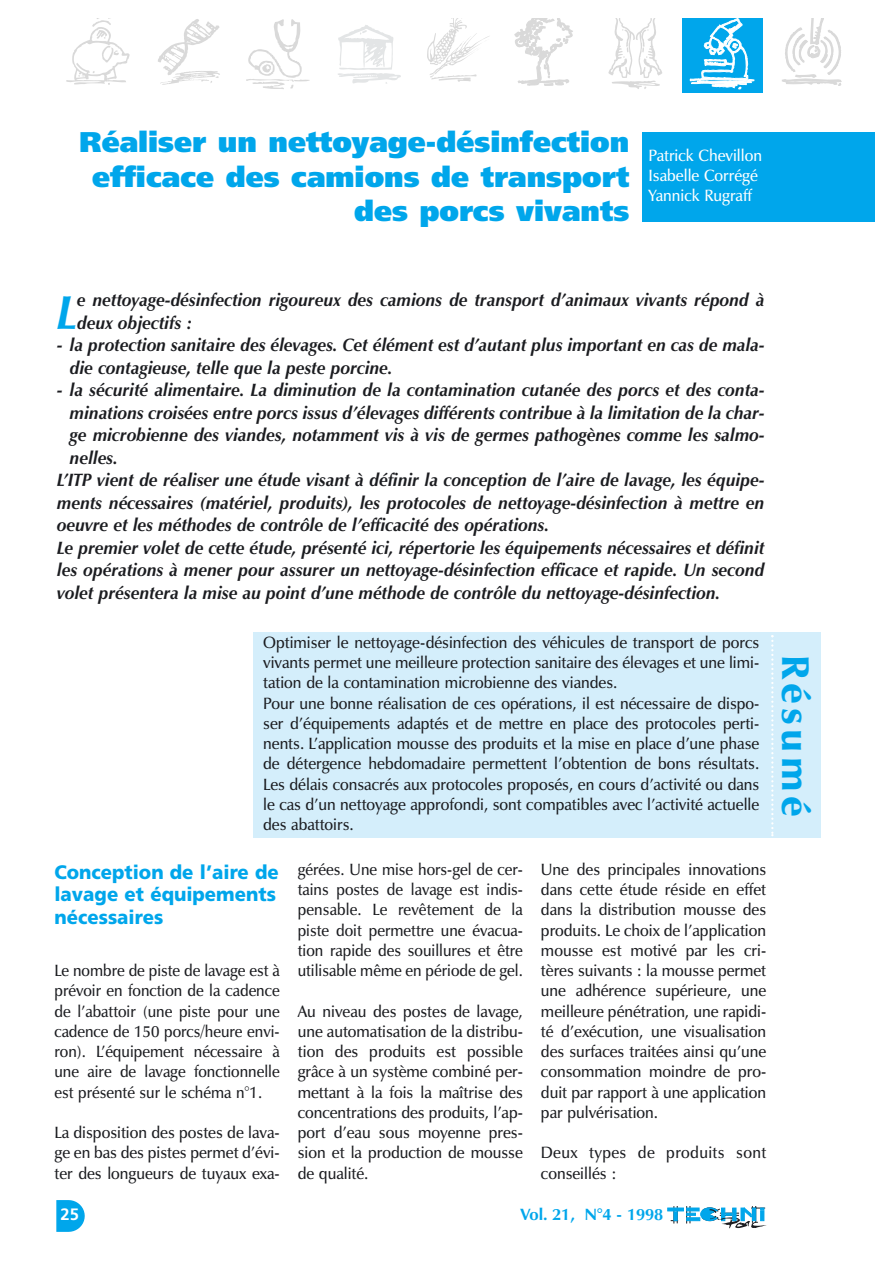
<style>
.page{position:relative;width:893px;height:1263px;background:#fff}
.page>*{position:absolute;margin:0;border:0;box-sizing:border-box;transform-origin:0 0}
.t1{font:italic 700 48px "Zapf Humanist 601 BT";color:#00a6eb;scale:.95 1}
.t2{font:900 39px "Zapf Humanist 601 BT";letter-spacing:.11em;color:#00a6eb}
.t3{font:900 28.5px/34.2px "Frutiger";color:#00a6eb;text-align:right}
.t4{font:900 19.5px/22.5px "Frutiger";color:#00a6eb;scale:.95 1}
.t5{font:italic 700 18px/22.5px "Zapf Humanist 601 BT";color:#1b1c20;scale:.95 1}
.t6{font:600 16.5px/20.2px "Zapf Humanist 601 BT";color:#1b1c20;text-align:justify;scale:.95 1}
.t7{font:600 16.5px/20.2px "Zapf Humanist 601 BT";color:#1b1c20;text-align:justify;scale:.93 1}
.t8{font:600 16.5px/20.2px "Zapf Humanist 601 BT";color:#fff;scale:.95 1}
.t9{font:600 16.5px/20.2px "Zapf Humanist 601 BT";letter-spacing:.02em;color:#1b1c20;scale:.95 1}
.t10{font:700 16.5px "Zapf Humanist 601 BT";color:#00a6eb}
.t11{font:700 16.5px "Frutiger";color:#fff}
</style>
<div class="page">
<svg style="left:66px;top:18px;width:64px;height:67px"></svg>
<svg style="left:158px;top:19px;width:62px;height:66px"></svg>
<svg style="left:246px;top:19px;width:63px;height:70px"></svg>
<svg style="left:338px;top:25px;width:63px;height:59px"></svg>
<svg style="left:427px;top:18px;width:62px;height:64px"></svg>
<svg style="left:514px;top:18px;width:59px;height:68px"></svg>
<svg style="left:608px;top:18px;width:54px;height:71px"></svg>
<div style="left:682px;top:18px;width:81px;height:75px;background:#00a6eb"></div>
<svg style="left:689px;top:18px;width:65px;height:72px"></svg>
<svg style="left:782px;top:18px;width:60px;height:68px"></svg>
<div style="left:667px;top:1208px;width:16px;height:3px;background:#00a6eb;border:1px solid #00a6eb"></div>
<svg style="left:670px;top:1206px;width:97px;height:22px"></svg>
<svg style="left:732px;top:1208px;width:4px;height:13px"></svg>
<svg style="left:56px;top:1200px;width:29px;height:32px"></svg>
<div style="left:642px;top:132px;width:232px;height:90px;background:#00a6eb"></div>
<div style="left:253px;top:632px;width:567px;height:206px;background:#d4eefb"></div>
<svg style="left:771px;top:635px;width:2px;height:201px"></svg>
<h3 class="t3" style="left:79px;top:128px;width:551px">Réaliser un nettoyage-désinfection efficace des camions de transport des porcs vivants</h3>
<p class="t8" style="left:648px;top:147px;width:121px">Patrick Chevillon<br>Isabelle Corrégé<br>Yannick Rugraff</p>
<h1 class="t1" style="left:57px;top:291px;width:23px">L</h1>
<p class="t5" style="left:77px;top:291px;width:725px">e nettoyage-désinfection rigoureux des camions de transport d’animaux vivants répond à deux objectifs :</p>
<p class="t5" style="left:70px;top:336px;width:731px;text-indent:-13px">- la protection sanitaire des élevages. Cet élément est d’autant plus important en cas de mala&shy;die contagieuse, telle que la peste porcine.</p>
<p class="t5" style="left:57px;top:381px;width:745px">- la sécurité alimentaire. La diminution de la contamination cutanée des porcs et des conta-</p>
<p class="t5" style="left:70px;top:403px;width:731px">minations croisées entre porcs issus d’élevages différents contribue à la limitation de la char-</p>
<p class="t5" style="left:70px;top:426px;width:731px">ge microbienne des viandes, notamment vis à vis de germes pathogènes comme les salmo-</p>
<p class="t5" style="left:70px;top:448px;width:52px">nelles.</p>
<p class="t5" style="left:57px;top:471px;width:745px">L’ITP vient de réaliser une étude visant à définir la conception de l’aire de lavage, les équipe-</p>
<p class="t5" style="left:57px;top:493px;width:746px">ments nécessaires (matériel, produits), les protocoles de nettoyage-désinfection à mettre en</p>
<p class="t5" style="left:57px;top:516px;width:519px">oeuvre et les méthodes de contrôle de l’efficacité des opérations.</p>
<p class="t5" style="left:57px;top:538px;width:746px">Le premier volet de cette étude, présenté ici, répertorie les équipements nécessaires et définit</p>
<p class="t5" style="left:57px;top:561px;width:746px">les opérations à mener pour assurer un nettoyage-désinfection efficace et rapide. Un second</p>
<p class="t5" style="left:57px;top:583px;width:699px">volet présentera la mise au point d’une méthode de contrôle du nettoyage-désinfection.</p>
<p class="t6" style="left:263px;top:634px;width:524px;text-align:left">Optimiser le nettoyage-désinfection des véhicules de transport de porcs vivants permet une meilleure protection sanitaire des élevages et une limi&shy;tation de la contamination microbienne des viandes.<br>Pour une bonne réalisation de ces opérations, il est nécessaire de dispo&shy;ser d’équipements adaptés et de mettre en place des protocoles perti&shy;nents. L’application mousse des produits et la mise en place d’une phase de détergence hebdomadaire permettent l’obtention de bons résultats.<br>Les délais consacrés aux protocoles proposés, en cours d’activité ou dans le cas d’un nettoyage approfondi, sont compatibles avec l’activité actuelle des abattoirs.</p>
<p class="t4" style="left:54px;top:862px;width:238px">Conception de l’aire de lavage et équipements nécessaires</p>
<p class="t7" style="left:54px;top:962px;width:244px">Le nombre de piste de lavage est à prévoir en fonction de la cadence de l’abattoir (une piste pour une cadence de 150 porcs/heure envi&shy;ron). L’équipement nécessaire à une aire de lavage fonctionnelle est présenté sur le schéma n°1.</p>
<p class="t6" style="left:54px;top:1124px;width:238px">La disposition des postes de lava&shy;ge en bas des pistes permet d’évi&shy;ter des longueurs de tuyaux exa-</p>
<p class="t7" style="left:298px;top:861px;width:244px">gérées. Une mise hors-gel de cer&shy;tains postes de lavage est indis&shy;pensable. Le revêtement de la piste doit permettre une évacua&shy;tion rapide des souillures et être utilisable même en période de gel.</p>
<p class="t6" style="left:298px;top:1003px;width:238px">Au niveau des postes de lavage, une automatisation de la distribu&shy;tion des produits est possible grâce à un système combiné per&shy;mettant à la fois la maîtrise des concentrations des produits, l’ap&shy;port d’eau sous moyenne pres&shy;sion et la production de mousse de qualité.</p>
<p class="t6" style="left:541px;top:861px;width:238px">Une des principales innovations dans cette étude réside en effet dans la distribution mousse des produits. Le choix de l’application mousse est motivé par les cri&shy;tères suivants : la mousse permet une adhérence supérieure, une meilleure pénétration, une rapidi&shy;té d’exécution, une visualisation des surfaces traitées ainsi qu’une consommation moindre de pro&shy;duit par rapport à une application par pulvérisation.</p>
<p class="t9" style="left:541px;top:1145px;width:238px">Deux types de produits sont conseillés :</p>
<p class="t11" style="left:61px;top:1208px;width:20px">25</p>
<p class="t10" style="left:520px;top:1208px;width:144px">Vol. 21, N°4 - 1998</p>
<h2 class="t2" style="left:810px;top:655px;width:163px;rotate:90deg">Résumé</h2>
</div>
